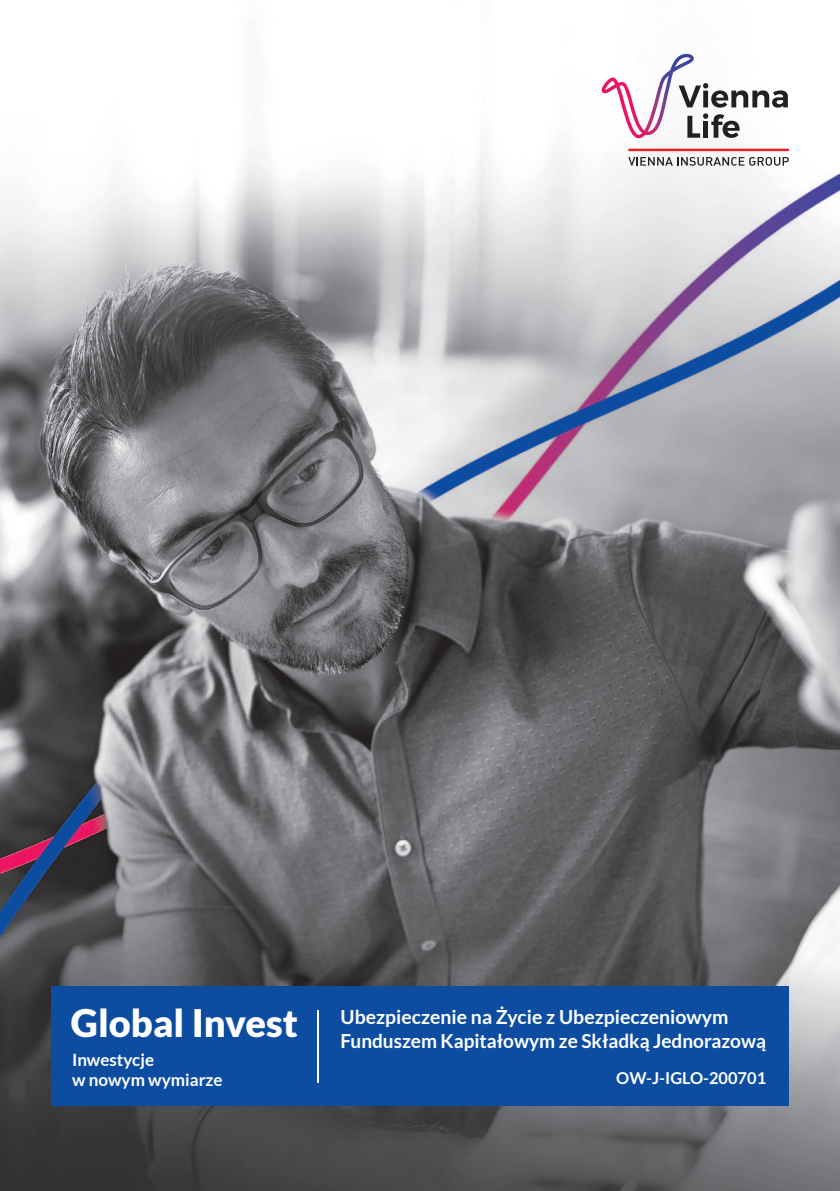
<style>
.page{position:relative;width:840px;height:1191px;background:#fff}
.page>*{position:absolute;margin:0;border:0;box-sizing:border-box;transform-origin:0 0}
.NAZWA_19{font:900 38px "Lato";color:#fff}
.Ubezpieczenie_na_Zyc{font:700 19.4px/23.2px "Lato";color:#fff}
.HASLO_PRODUKTU{font:700 17px/20.4px "Lato";color:#fff}
.SYGN_PRAWA{font:700 16.4px "Lato";color:#fff}
</style>
<div class="page">
<img style="left:0;top:53px;width:839px;height:1138px">
<hr style="left:628px;top:149px;width:160px;height:2px;background:#ee1d23">
<svg style="left:628px;top:157px;width:160px;height:9px"></svg>
<svg style="left:600px;top:54px;width:187px;height:84px"></svg>
<div style="left:51px;top:986px;width:737px;height:120px;background:#0d4da1"></div>
<hr style="left:316px;top:1010px;width:2px;height:72px;background:#fff">
<p class="NAZWA_19" style="left:71px;top:1000px;width:228px">Global Invest</p>
<p class="HASLO_PRODUKTU" style="left:72px;top:1049px;width:152px">Inwestycje<br>w nowym wymiarze</p>
<p class="Ubezpieczenie_na_Zyc" style="left:340px;top:1005px;width:426px">Ubezpieczenie na Życie z Ubezpieczeniowym<br>Funduszem Kapitałowym ze Składką Jednorazową</p>
<p class="SYGN_PRAWA" style="left:616px;top:1068px;width:151px">OW-J-IGLO-200701</p>
</div>
